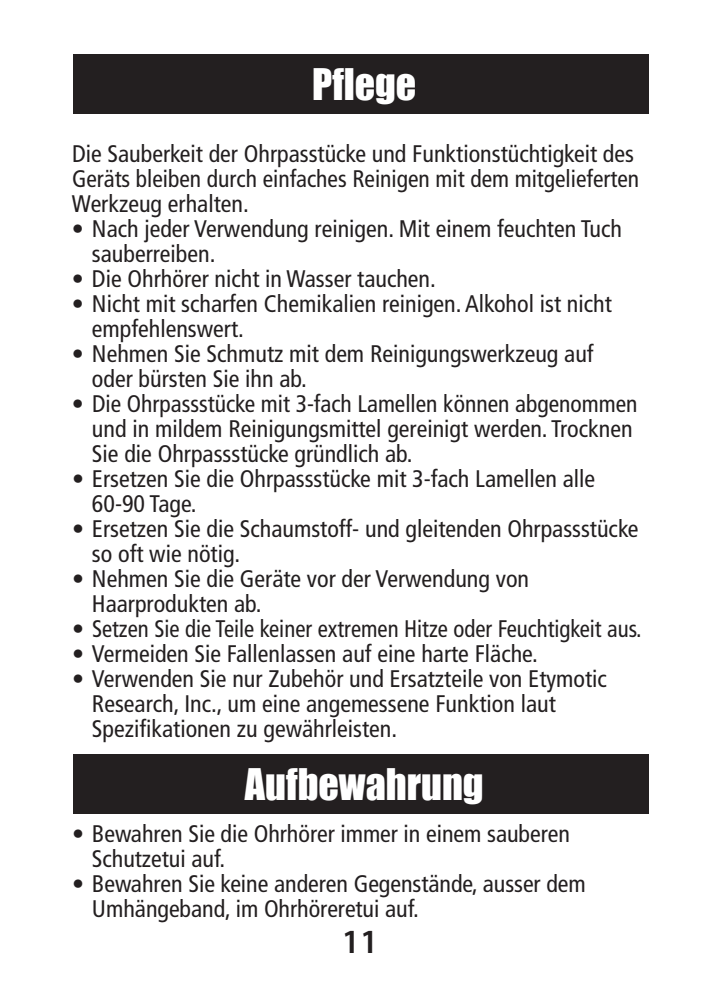
<style>
.page{position:relative;width:720px;height:1008px;background:#fff}
.page>*{position:absolute;margin:0;border:0;box-sizing:border-box;transform-origin:0 0}
.t1{font:40px "Impact";color:#fff}
.t2{font:600 34px "Myriad Pro";color:#231f20}
.t3{font:condensed 24px/25.2px "Frutiger";color:#231f20}
</style>
<div class="page">
<div style="left:73px;top:54px;width:576px;height:60px;background:#231f20"></div>
<div style="left:73px;top:754px;width:576px;height:60px;background:#231f20"></div>
<h1 class="t1" style="left:312px;top:54px;width:106px">Pflege</h1>
<p class="t3" style="left:72px;top:141px;width:569px">Die Sauberkeit der Ohrpasstücke und Funktionstüchtigkeit des<br>Geräts bleiben durch einfaches Reinigen mit dem mitgelieferten<br>Werkzeug erhalten.</p>
<p class="t3" style="left:92px;top:216px;width:532px;text-indent:-20px">• Nach jeder Verwendung reinigen. Mit einem feuchten Tuch sauberreiben.</p>
<p class="t3" style="left:72px;top:266px;width:365px">• Die Ohrhörer nicht in Wasser tauchen.</p>
<p class="t3" style="left:92px;top:291px;width:521px;text-indent:-20px">• Nicht mit scharfen Chemikalien reinigen. Alkohol ist nicht empfehlenswert.</p>
<p class="t3" style="left:92px;top:341px;width:503px;text-indent:-20px">• Nehmen Sie Schmutz mit dem Reinigungswerkzeug auf oder bürsten Sie ihn ab.</p>
<p class="t3" style="left:92px;top:391px;width:547px;text-indent:-20px">• Die Ohrpassstücke mit 3-fach Lamellen können abgenommen und in mildem Reinigungsmittel gereinigt werden. Trocknen<br>Sie die Ohrpassstücke gründlich ab.</p>
<p class="t3" style="left:92px;top:466px;width:505px;text-indent:-20px">• Ersetzen Sie die Ohrpassstücke mit 3-fach Lamellen alle<br>60-90 Tage.</p>
<p class="t3" style="left:92px;top:516px;width:548px;text-indent:-20px">• Ersetzen Sie die Schaumstoff- und gleitenden Ohrpassstücke so oft wie nötig.</p>
<p class="t3" style="left:92px;top:566px;width:439px;text-indent:-20px">• Nehmen Sie die Geräte vor der Verwendung von<br>Haarprodukten ab.</p>
<p class="t3" style="left:72px;top:616px;width:571px">• Setzen Sie die Teile keiner extremen Hitze oder Feuchtigkeit aus.</p>
<p class="t3" style="left:72px;top:641px;width:467px">• Vermeiden Sie Fallenlassen auf eine harte Fläche.</p>
<p class="t3" style="left:92px;top:666px;width:516px;text-indent:-20px">• Verwenden Sie nur Zubehör und Ersatzteile von Etymotic<br>Research, Inc., um eine angemessene Funktion laut<br>Spezifikationen zu gewährleisten.</p>
<h1 class="t1" style="left:245px;top:754px;width:240px">Aufbewahrung</h1>
<p class="t3" style="left:92px;top:822px;width:479px;text-indent:-20px">• Bewahren Sie die Ohrhörer immer in einem sauberen<br>Schutzetui auf.</p>
<p class="t3" style="left:92px;top:872px;width:495px;text-indent:-20px">• Bewahren Sie keine anderen Gegenstände, ausser dem<br>Umhängeband, im Ohrhöreretui auf.</p>
<h2 class="t2" style="left:342px;top:920px;width:38px">11</h2>
</div>
